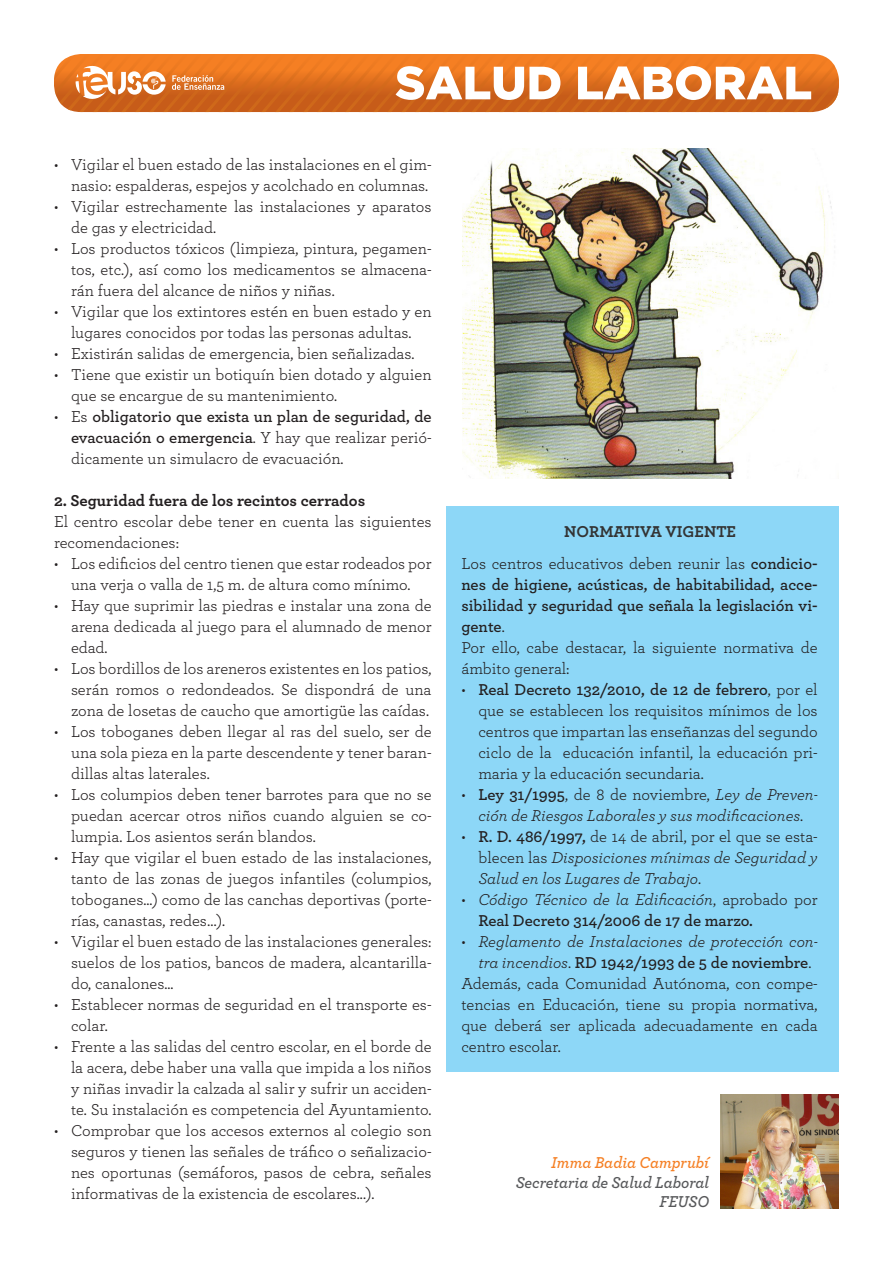
<style>
.page{position:relative;width:893px;height:1263px;background:#fff}
.page>*{position:absolute;margin:0;border:0;box-sizing:border-box;transform-origin:0 0}
.t1{font:16.5px/21px "Archer Pro";color:#231f20;text-align:justify}
.t2{font:600 16.5px/21px "Archer Pro";color:#231f20;text-align:justify}
.t3{font:italic 16.5px/21px "Archer Pro";color:#231f20;text-align:center}
.t4{font:700 16.5px "Archer Pro";color:#231f20}
.t5{font:italic 600 16.5px "Archer Pro";letter-spacing:-.005em;color:#57585a}
.t6{font:italic 600 16.5px "Archer Pro";letter-spacing:-.005em;color:#f57f23}
.t7{font:700 16.5px "Archer Pro";color:#333}
.s1{font-weight:400}
.s2{font-weight:600}
.s3{font-style:normal}
.s4{font-weight:600;font-style:normal}
.s5{font-weight:400;font-style:italic}
</style>
<div class="page">
<div style="left:446px;top:506px;width:393px;height:565px;background:#8dd7f7"></div>
<svg style="left:54px;top:54px;width:785px;height:58px"></svg>
<img style="left:720px;top:1095px;width:119px;height:114px">
<img style="left:462px;top:149px;width:370px;height:329px">
<p class="t1" style="left:54px;top:153px;width:379px;text-align:right">• Vigilar el buen estado de las instalaciones en el gim&shy;nasio: espalderas, espejos y acolchado en columnas.</p>
<p class="t1" style="left:71px;top:195px;width:362px;text-indent:-17px">• Vigilar estrechamente las instalaciones y aparatos de gas y electricidad.</p>
<p class="t1" style="left:71px;top:237px;width:362px;text-indent:-17px">• Los productos tóxicos (limpieza, pintura, pegamen&shy;tos, etc.), así como los medicamentos se almacena&shy;rán fuera del alcance de niños y niñas.</p>
<p class="t1" style="left:54px;top:300px;width:379px;text-align:center">• Vigilar que los extintores estén en buen estado y en lugares conocidos por todas las personas adultas.</p>
<p class="t1" style="left:54px;top:342px;width:362px">• Existirán salidas de emergencia, bien señalizadas.</p>
<p class="t1" style="left:71px;top:363px;width:362px;text-indent:-17px">• Tiene que existir un botiquín bien dotado y alguien que se encargue de su mantenimiento.</p>
<p class="t2" style="left:71px;top:405px;width:362px;text-indent:-17px"><span class="s1">• Es</span> obligatorio que exista un plan de seguridad, de evacuación o emergencia<span class="s1">. Y hay que realizar perió&shy;dicamente un simulacro de evacuación.</span></p>
<p class="t4" style="left:54px;top:487px;width:313px">2. Seguridad fuera de los recintos cerrados</p>
<p class="t1" style="left:54px;top:510px;width:379px">El centro escolar debe tener en cuenta las siguientes recomendaciones:</p>
<p class="t1" style="left:54px;top:552px;width:379px;text-align:center">• Los edificios del centro tienen que estar rodeados por una verja o valla de 1,5 m. de altura como mínimo.</p>
<p class="t1" style="left:71px;top:594px;width:362px;text-indent:-17px">• Hay que suprimir las piedras e instalar una zona de arena dedicada al juego para el alumnado de menor edad.</p>
<p class="t1" style="left:71px;top:657px;width:362px;text-indent:-17px">• Los bordillos de los areneros existentes en los patios, serán romos o redondeados. Se dispondrá de una zona de losetas de caucho que amortigüe las caídas.</p>
<p class="t1" style="left:71px;top:720px;width:362px;text-indent:-17px">• Los toboganes deben llegar al ras del suelo, ser de una sola pieza en la parte descendente y tener baran&shy;dillas altas laterales.</p>
<p class="t1" style="left:71px;top:783px;width:362px;text-indent:-17px">• Los columpios deben tener barrotes para que no se puedan acercar otros niños cuando alguien se co&shy;lumpia. Los asientos serán blandos.</p>
<p class="t1" style="left:71px;top:846px;width:362px;text-indent:-17px">• Hay que vigilar el buen estado de las instalaciones, tanto de las zonas de juegos infantiles (columpios, toboganes...) como de las canchas deportivas (porte&shy;rías, canastas, redes…).</p>
<p class="t1" style="left:71px;top:930px;width:362px;text-indent:-17px">• Vigilar el buen estado de las instalaciones generales: suelos de los patios, bancos de madera, alcantarilla&shy;do, canalones...</p>
<p class="t1" style="left:71px;top:993px;width:362px;text-indent:-17px">• Establecer normas de seguridad en el transporte es&shy;colar.</p>
<p class="t1" style="left:71px;top:1035px;width:362px;text-indent:-17px">• Frente a las salidas del centro escolar, en el borde de la acera, debe haber una valla que impida a los niños y niñas invadir la calzada al salir y sufrir un acciden&shy;te. Su instalación es competencia del Ayuntamiento.</p>
<p class="t1" style="left:71px;top:1119px;width:362px;text-indent:-17px">• Comprobar que los accesos externos al colegio son seguros y tienen las señales de tráfico o señalizacio&shy;nes oportunas (semáforos, pasos de cebra, señales informativas de la existencia de escolares...).</p>
<p class="t7" style="left:564px;top:518px;width:173px">NORMATIVA VIGENTE</p>
<p class="t2" style="left:461px;top:552px;width:358px"><span class="s1">Los centros educativos deben reunir las</span> condicio&shy;nes de higiene, acústicas, de habitabilidad, acce&shy;sibilidad y seguridad que señala la legislación vi&shy;gente<span class="s1">.</span></p>
<p class="t1" style="left:461px;top:636px;width:358px">Por ello, cabe destacar, la siguiente normativa de ámbito general:</p>
<p class="t1" style="left:478px;top:678px;width:341px;text-indent:-17px">• <span class="s2">Real Decreto 132/2010, de 12 de febrero</span>, por el que se establecen los requisitos mínimos de los centros que impartan las enseñanzas del segundo ciclo de la educación infantil, la educación pri&shy;maria y la educación secundaria.</p>
<p class="t3" style="left:461px;top:783px;width:358px"><span class="s3">•</span> <span class="s4">Ley 31/1995</span><span class="s3">, de 8 de noviembre,</span> Ley de Preven&shy;ción de Riesgos Laborales y sus modificaciones<span class="s3">.</span></p>
<p class="t3" style="left:478px;top:825px;width:341px;text-align:justify;text-indent:-17px"><span class="s3">•</span> <span class="s4">R. D. 486/1997,</span> <span class="s3">de 14 de abril, por el que se esta&shy;blecen las</span> Disposiciones mínimas de Seguridad y Salud en los Lugares de Trabajo<span class="s3">.</span></p>
<p class="t2" style="left:478px;top:888px;width:341px;text-indent:-17px"><span class="s1">•</span> <span class="s5">Código Técnico de la Edificación</span><span class="s1">, aprobado por<br></span>Real Decreto 314/2006 de 17 de marzo.</p>
<p class="t3" style="left:478px;top:930px;width:341px;text-align:left;text-indent:-17px"><span class="s3">•</span> Reglamento de Instalaciones de protección con&shy;tra incendios<span class="s3">.</span> <span class="s4">RD 1942/1993 de 5 de noviembre</span><span class="s3">.</span></p>
<p class="t1" style="left:461px;top:972px;width:358px">Además, cada Comunidad Autónoma, con compe&shy;tencias en Educación, tiene su propia normativa, que deberá ser aplicada adecuadamente en cada centro escolar.</p>
<p class="t6" style="left:551px;top:1150px;width:159px">Imma Badia Camprubí</p>
<p class="t5" style="left:516px;top:1170px;width:195px">Secretaria de Salud Laboral</p>
<p class="t5" style="left:659px;top:1189px;width:51px">FEUSO</p>
</div>
